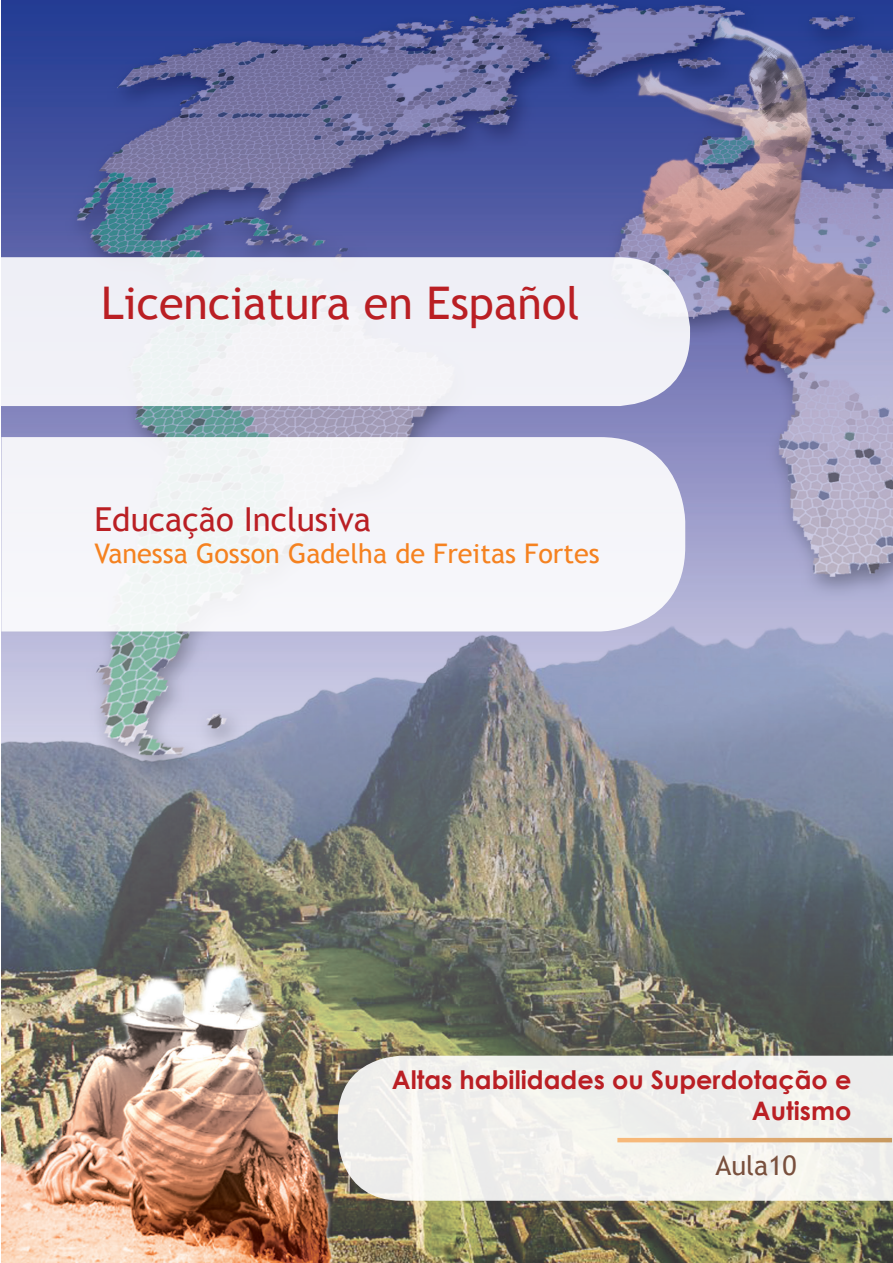
<style>
.page{position:relative;width:893px;height:1263px;background:#fff}
.page>*{position:absolute;margin:0;border:0;box-sizing:border-box;transform-origin:0 0}
.t1{font:45px "Trebuchet MS";color:#ba1f24}
.t2{font:33px "Trebuchet MS";color:#ba1f24}
.t3{font:27px "Trebuchet MS";color:#f58220}
.t4{font:27px "Trebuchet MS";color:#79503d}
.t5{font:700 25.5px/31.5px "Century Gothic";color:#ba1f24;text-align:right}
</style>
<div class="page">
<img style="left:1px;top:0;width:892px;height:1263px">
<svg style="left:338px;top:1056px;width:555px;height:145px;fill:#f0efed"></svg>
<div style="left:1px;top:257px;width:689px;height:149px;background:#f0f1f7"></div>
<div style="left:1px;top:437px;width:684px;height:194px;background:#f5f5f9"></div>
<svg style="left:617px;top:1138px;width:275px;height:4px"></svg>
<h1 class="t1" style="left:101px;top:277px;width:480px">Licenciatura en Español</h1>
<p class="t2" style="left:95px;top:500px;width:278px">Educação Inclusiva</p>
<p class="t3" style="left:95px;top:538px;width:507px">Vanessa Gosson Gadelha de Freitas Fortes</p>
<p class="t5" style="left:392px;top:1063px;width:461px">Altas habilidades ou Superdotação e<br>Autismo</p>
<p class="t4" style="left:716px;top:1149px;width:83px">Aula10</p>
</div>
